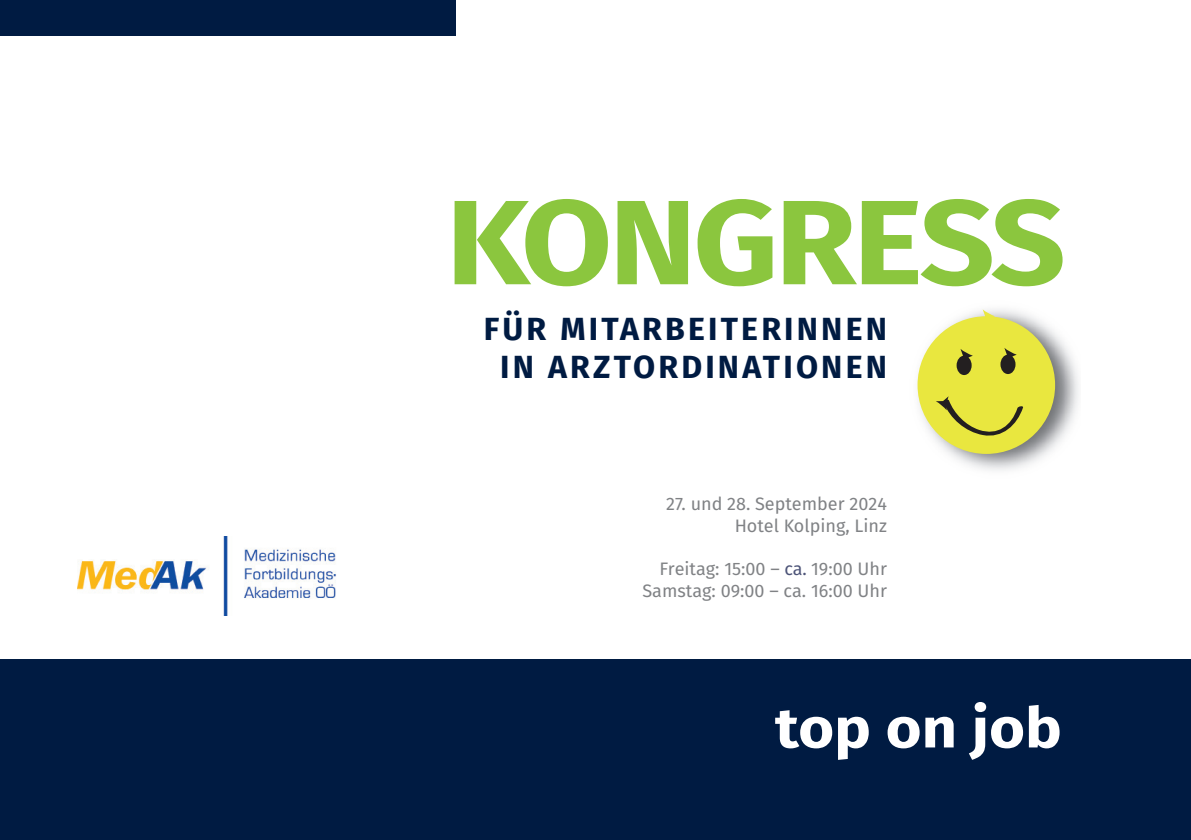
<style>
.page{position:relative;width:1191px;height:840px;background:#fff}
.page>*{position:absolute;margin:0;border:0;box-sizing:border-box;transform-origin:0 0}
.t1{font:700 120px "Fira Sans";letter-spacing:-.025em;color:#8bc63e;scale:1.1 1}
.t2{font:700 56px "Fira Sans";color:#fff;scale:1.1 1}
.t3{font:700 32px/38.4px "Fira Sans";letter-spacing:.1em;color:#001b42;text-align:center}
.t4{font:18px/21.6px "Fira Sans";color:#808285;text-align:right}
.s1{color:#4d5478}
</style>
<div class="page">
<div style="left:0;top:0;width:455px;height:36px;background:#001b42"></div>
<img style="left:77px;top:536px;width:259px;height:79px">
<div style="left:0;top:659px;width:1191px;height:180px;background:#001b42"></div>
<img style="left:918px;top:309px;width:161px;height:162px">
<div style="left:917px;top:316px;width:138px;height:137px;background:#e9e73f;border-radius:50%"></div>
<svg style="left:982px;top:309px;width:13px;height:8px"></svg>
<svg style="left:935px;top:396px;width:88px;height:42px"></svg>
<div style="left:956px;top:355px;width:15px;height:20px;background:#231f20;border-radius:50%"></div>
<svg style="left:960px;top:349px;width:12px;height:13px"></svg>
<div style="left:1000px;top:354px;width:15px;height:20px;background:#231f20;border-radius:50%"></div>
<svg style="left:1004px;top:348px;width:12px;height:13px"></svg>
<h1 class="t1" style="left:446px;top:158px;width:565px">KONGRESS</h1>
<h3 class="t3" style="left:484px;top:311px;width:405px">FÜR MITARBEITERINNEN<br>IN ARZTORDINATIONEN</h3>
<p class="t4" style="left:666px;top:494px;width:222px">27. und 28. September 2024<br>Hotel Kolping, Linz</p>
<p class="t4" style="left:642px;top:559px;width:246px">Freitag: 15:00 – <span class="s1">ca.</span> 19:00 Uhr<br>Samstag: 09:00 – ca. 16:00 Uhr</p>
<h2 class="t2" style="left:775px;top:688px;width:262px">top on job</h2>
</div>
